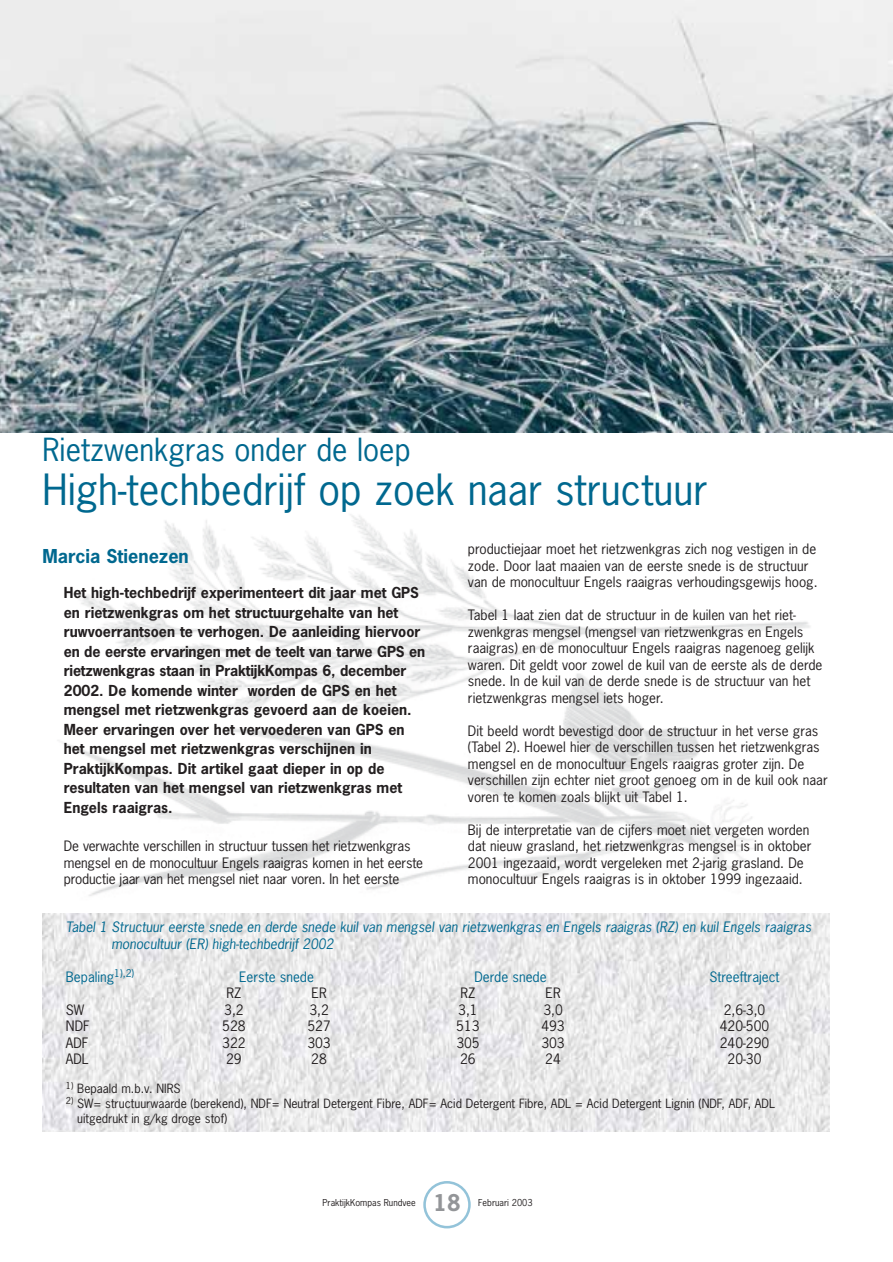
<style>
.page{position:relative;width:893px;height:1262px;background:#fff}
.page>*{position:absolute;margin:0;border:0;box-sizing:border-box;transform-origin:0 0}
.t1{font:40.5px "News Gothic";color:#00688f}
.t2{font:30px "News Gothic";color:#00688f}
.t3{font:700 21.75px "News Gothic";color:#939598}
.t4{font:700 18px "News Gothic";color:#00688f}
.t5{font:700 14.25px/19.5px "News Gothic";color:#231f20}
.t6{font:13.5px/16.5px "News Gothic";color:#231f20}
.t7{font:13.5px/16.2px "News Gothic";color:#00688f}
.t8{font:12px/15px "News Gothic";color:#231f20}
.t9{font:9px "News Gothic";color:#231f20}
</style>
<div class="page">
<img style="left:58px;top:514px;width:752px;height:382px">
<svg style="left:423px;top:1181px;width:47px;height:47px"></svg>
<img style="left:0;top:0;width:892px;height:432px">
<img style="left:43px;top:913px;width:786px;height:218px">
<h2 class="t2" style="left:43px;top:437px;width:369px">Rietzwenkgras onder de loep</h2>
<h1 class="t1" style="left:43px;top:473px;width:666px">High-techbedrijf op zoek naar structuur</h1>
<h3 class="t4" style="left:43px;top:549px;width:148px">Marcia Stienezen</h3>
<p class="t5" style="left:64px;top:584px;width:363px">Het high-techbedrijf experimenteert dit jaar met GPS en rietzwenkgras om het structuurgehalte van het ruwvoerrantsoen te verhogen. De aanleiding hiervoor en de eerste ervaringen met de teelt van tarwe GPS en rietzwenkgras staan in PraktijkKompas 6, december 2002. De komende winter worden de GPS en het mengsel met rietzwenkgras gevoerd aan de koeien.<br>Meer ervaringen over het vervoederen van GPS en het mengsel met rietzwenkgras verschijnen in PraktijkKompas. Dit artikel gaat dieper in op de resultaten van het mengsel van rietzwenkgras met Engels raaigras.</p>
<p class="t6" style="left:64px;top:839px;width:361px">De verwachte verschillen in structuur tussen het rietzwenkgras mengsel en de monocultuur Engels raaigras komen in het eerste productie jaar van het mengsel niet naar voren. In het eerste</p>
<p class="t6" style="left:468px;top:542px;width:351px">productiejaar moet het rietzwenkgras zich nog vestigen in de zode. Door laat maaien van de eerste snede is de structuur van de monocultuur Engels raaigras verhoudingsgewijs hoog.</p>
<p class="t6" style="left:468px;top:608px;width:356px">Tabel 1 laat zien dat de structuur in de kuilen van het riet&shy;zwenkgras mengsel (mengsel van rietzwenkgras en Engels raaigras) en de monocultuur Engels raaigras nagenoeg gelijk waren. Dit geldt voor zowel de kuil van de eerste als de derde snede. In de kuil van de derde snede is de structuur van het rietzwenkgras mengsel iets hoger.</p>
<p class="t6" style="left:468px;top:723px;width:361px">Dit beeld wordt bevestigd door de structuur in het verse gras (Tabel 2). Hoewel hier de verschillen tussen het rietzwenkgras mengsel en de monocultuur Engels raaigras groter zijn. De verschillen zijn echter niet groot genoeg om in de kuil ook naar voren te komen zoals blijkt uit Tabel 1.</p>
<p class="t6" style="left:468px;top:822px;width:345px">Bij de interpretatie van de cijfers moet niet vergeten worden dat nieuw grasland, het rietzwenkgras mengsel is in oktober 2001 ingezaaid, wordt vergeleken met 2-jarig grasland. De monocultuur Engels raaigras is in oktober 1999 ingezaaid.</p>
<p class="t7" style="left:111px;top:920px;width:702px;text-indent:-45px">Tabel 1 Structuur eerste snede en derde snede kuil van mengsel van rietzwenkgras en Engels raaigras (RZ) en kuil Engels raaigras monocultuur (ER) high-techbedrijf 2002</p>
<p class="t7" style="left:66px;top:969px;width:70px">Bepaling<sup>1),2)</sup></p>
<p class="t7" style="left:239px;top:969px;width:76px">Eerste snede</p>
<p class="t7" style="left:474px;top:969px;width:74px">Derde snede</p>
<p class="t7" style="left:709px;top:969px;width:72px">Streeftraject</p>
<p class="t6" style="left:226px;top:986px;width:16px">RZ</p>
<p class="t6" style="left:311px;top:986px;width:17px">ER</p>
<p class="t6" style="left:460px;top:986px;width:16px">RZ</p>
<p class="t6" style="left:545px;top:986px;width:17px">ER</p>
<p class="t6" style="left:66px;top:1002px;width:20px">SW</p>
<p class="t6" style="left:224px;top:1002px;width:21px">3,2</p>
<p class="t6" style="left:309px;top:1002px;width:21px">3,2</p>
<p class="t6" style="left:458px;top:1002px;width:21px">3,1</p>
<p class="t6" style="left:543px;top:1002px;width:21px">3,0</p>
<p class="t6" style="left:723px;top:1002px;width:43px">2,6-3,0</p>
<p class="t6" style="left:66px;top:1019px;width:25px">NDF</p>
<p class="t6" style="left:222px;top:1019px;width:25px">528</p>
<p class="t6" style="left:307px;top:1019px;width:25px">527</p>
<p class="t6" style="left:456px;top:1019px;width:25px">513</p>
<p class="t6" style="left:541px;top:1019px;width:25px">493</p>
<p class="t6" style="left:719px;top:1019px;width:51px">420-500</p>
<p class="t6" style="left:66px;top:1035px;width:24px">ADF</p>
<p class="t6" style="left:222px;top:1035px;width:25px">322</p>
<p class="t6" style="left:307px;top:1035px;width:25px">303</p>
<p class="t6" style="left:456px;top:1035px;width:25px">305</p>
<p class="t6" style="left:541px;top:1035px;width:25px">303</p>
<p class="t6" style="left:719px;top:1035px;width:51px">240-290</p>
<p class="t6" style="left:66px;top:1052px;width:24px">ADL</p>
<p class="t6" style="left:226px;top:1052px;width:17px">29</p>
<p class="t6" style="left:311px;top:1052px;width:17px">28</p>
<p class="t6" style="left:460px;top:1052px;width:17px">26</p>
<p class="t6" style="left:545px;top:1052px;width:17px">24</p>
<p class="t6" style="left:727px;top:1052px;width:35px">20-30</p>
<p class="t8" style="left:66px;top:1081px;width:116px"><sup>1)</sup> Bepaald m.b.v. NIRS</p>
<p class="t8" style="left:77px;top:1096px;width:699px;text-indent:-11px"><sup>2)</sup> SW= structuurwaarde (berekend), NDF= Neutral Detergent Fibre, ADF= Acid Detergent Fibre, ADL = Acid Detergent Lignin (NDF, ADF, ADL uitgedrukt in g/kg droge stof)</p>
<h3 class="t3" style="left:433px;top:1194px;width:29px">18</h3>
<p class="t9" style="left:322px;top:1199px;width:95px">PraktijkKompas Rundvee</p>
<p class="t9" style="left:478px;top:1199px;width:56px">Februari 2003</p>
</div>
